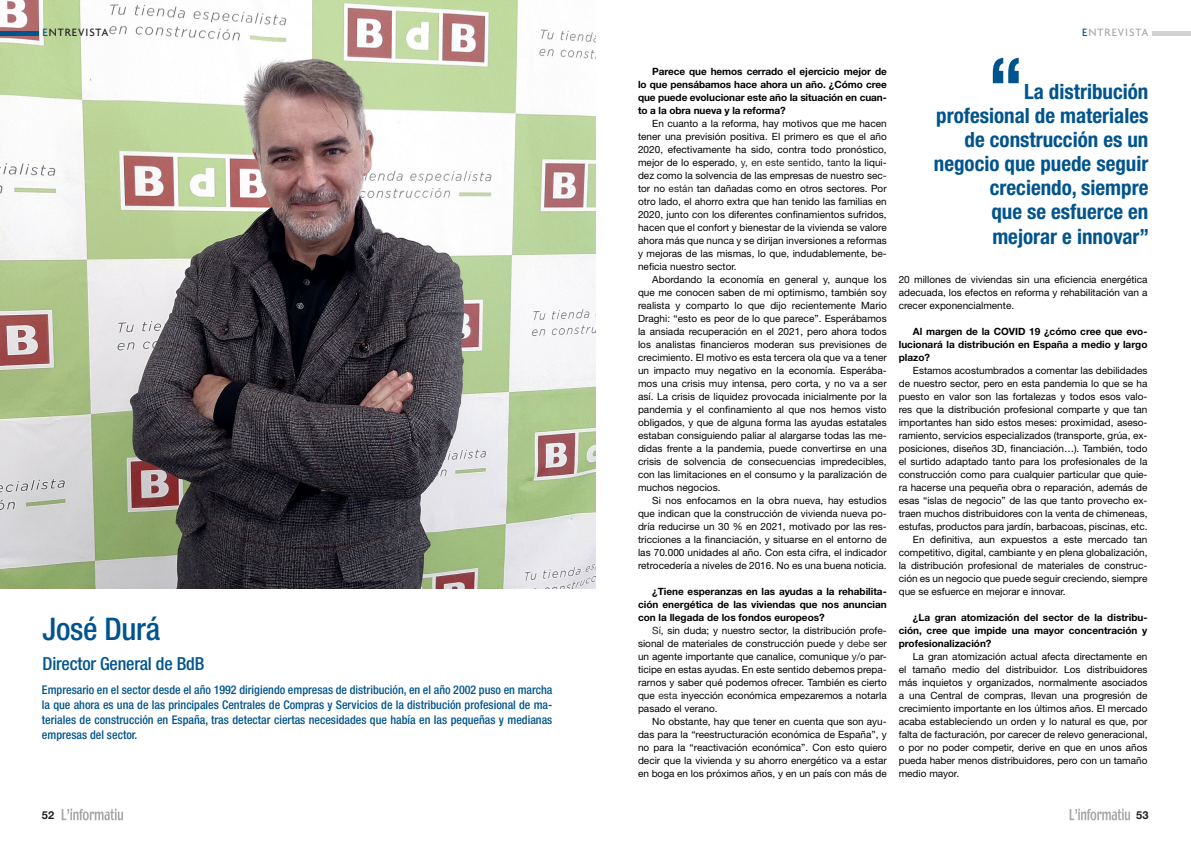
<style>
.page{position:relative;width:1191px;height:842px;background:#fff}
.page>*{position:absolute;margin:0;border:0;box-sizing:border-box;transform-origin:0 0}
.t1{font:700 condensed 79.2px "Helvetica Neue";color:#00548e}
.t2{font:500 condensed 31.2px "Helvetica Neue";letter-spacing:-.01em;color:#00548e}
.t3{font:700 condensed 21px/24px "Helvetica Neue";color:#00548e;text-align:right}
.t4{font:500 condensed 18px "Helvetica Neue";letter-spacing:-.01em;color:#00548e}
.t5{font:500 condensed 12px/15px "Helvetica Neue";color:#00548e;text-align:justify}
.t6{font:500 11.5px "Agenda";letter-spacing:.08em;color:#231f20}
.t7{font:500 11.5px "Agenda";letter-spacing:.08em;color:#a8a9ad}
.t8{font:700 11px "Helvetica Neue";color:#231f20}
.t9{font:10px/13px "Helvetica Neue";color:#000001;text-align:justify}
.t10{font:700 10px/13px "Helvetica Neue";color:#000001;text-align:justify}
.s1{color:#00548e}
.s2{color:#231f20}
</style>
<div class="page">
<img style="left:61px;top:808px;width:62px;height:12px">
<img style="left:1069px;top:808px;width:61px;height:12px">
<div style="left:1152px;top:31px;width:39px;height:5px;background:#d1d2d4"></div>
<img style="left:0;top:0;width:595px;height:588px">
<div style="left:0;top:31px;width:39px;height:5px;background:#00548e"></div>
<p class="t6" style="left:43px;top:25px;width:68px"><span class="s1">E</span>NTREVISTA</p>
<p class="t7" style="left:1082px;top:25px;width:68px"><span class="s1">E</span>NTREVISTA</p>
<p class="t2" style="left:43px;top:611px;width:119px">José Durá</p>
<p class="t4" style="left:43px;top:653px;width:163px">Director General de BdB</p>
<p class="t5" style="left:42px;top:682px;width:512px">Empresario en el sector desde el año 1992 dirigiendo empresas de distribución, en el año 2002 puso en marcha la que ahora es una de las principales Centrales de Compras y Servicios de la distribución profesional de ma&shy;teriales de construcción en España, tras detectar ciertas necesidades que había en las pequeñas y medianas empresas del sector.</p>
<p class="t10" style="left:638px;top:65px;width:250px;text-indent:14px">Parece que hemos cerrado el ejercicio mejor de lo que pensábamos hace ahora un año. ¿Cómo cree que puede evolucionar este año la situación en cuan&shy;to a la obra nueva y la reforma?</p>
<p class="t9" style="left:638px;top:117px;width:250px;text-indent:14px">En cuanto a la reforma, hay motivos que me hacen tener una previsión positiva. El primero es que el año 2020, efectivamente ha sido, contra todo pronóstico, mejor de lo esperado<span class="s2">, y, en este sentido, tanto</span> la liqui&shy;dez como la solvencia de las empresas de nuestro sec&shy;tor no <span class="s2">están</span> tan dañadas como en otros sectores. Por otro lado, el ahorro extra que han tenido las familias en 2020, junto con los diferentes confinamientos sufridos, hacen que el confort y bienestar de la vivienda se valore ahora más que nunca y se dirijan inversiones a reformas y mejoras de las mismas, lo que, indudablemente, be&shy;neficia nuestro sector.</p>
<p class="t9" style="left:638px;top:273px;width:250px;text-indent:14px">Abordando la economía en general y, aunque los que me conocen saben de mi optimismo, también soy realista y comparto lo que dijo recientemente Mario Draghi: “esto es peor de lo que parece”. Esperábamos la ansiada recuperación en el 2021, pero ahora todos los analistas financieros moderan sus previsiones de crecimiento. El motivo es esta tercera ola que va a tener un impacto muy negativo en la economía. Esperába&shy;mos una crisis muy intensa, pero corta, y no va a ser así. La crisis de liquidez provocada inicialmente por la pandemia y el confinamiento al que nos hemos visto obligados, y que de alguna forma las ayudas estatales estaban consiguiendo paliar al alargarse todas las me&shy;didas frente a la pandemia, puede convertirse en una crisis de solvencia de consecuencias impredecibles, con las limitaciones en el consumo y la paralización de muchos negocios.</p>
<p class="t9" style="left:638px;top:494px;width:250px;text-indent:14px">Si nos enfocamos en la obra nueva, hay estudios que indican que la construcción de vivienda nueva po&shy;dría reducirse un 30 % en 2021, motivado por las res&shy;tricciones a la financiación, y situarse en el entorno de las 70.000 unidades al año. Con esta cifra, el indicador retrocedería a niveles de 2016. No es una buena noticia.</p>
<p class="t10" style="left:638px;top:585px;width:250px;text-indent:14px">¿Tiene esperanzas en las ayudas a la rehabilita&shy;ción energética de las viviendas que nos anuncian con la llegada de los fondos europeos?</p>
<p class="t9" style="left:638px;top:624px;width:250px;text-indent:14px"><span class="s2">Sí</span>, sin duda; y nuestro sector, la distribución profe&shy;sional de materiales de construcción puede <span class="s2">y debe</span> ser un agente importante que canalice, comunique <span class="s2">y/</span>o par&shy;ticipe en estas ayudas. En este sentido debemos prepa&shy;rarnos y saber qué podemos ofrecer. También es cierto que <span class="s2">esta</span> inyección económica empezaremos a notarla pasado el verano.</p>
<p class="t9" style="left:638px;top:715px;width:250px;text-indent:14px">No obstante, hay que tener en cuenta que son ayu&shy;das para la “reestructuración económica de España”, y no para la “reactivación económica”. Con esto quiero decir que la vivienda y su ahorro energético va a estar en boga en los próximos años, y en un país con más de</p>
<p class="t1" style="left:987px;top:38px;width:38px">“</p>
<p class="t3" style="left:936px;top:80px;width:214px">La distribución profesional de materiales</p>
<p class="t3" style="left:964px;top:128px;width:185px">de construcción es un</p>
<p class="t3" style="left:934px;top:152px;width:216px">negocio que puede seguir creciendo, siempre</p>
<p class="t3" style="left:991px;top:200px;width:159px">que se esfuerce en</p>
<p class="t3" style="left:992px;top:225px;width:158px">mejorar e innovar”</p>
<p class="t9" style="left:898px;top:273px;width:250px">20 millones de viviendas sin una eficiencia energética adecuada, los efectos en reforma y rehabilitación van a crecer exponencialmente.</p>
<p class="t10" style="left:898px;top:325px;width:250px;text-indent:14px">Al margen de la COVID 19 ¿cómo cree que evo&shy;lucionará la distribución en España a medio y largo plazo?</p>
<p class="t9" style="left:898px;top:364px;width:250px;text-indent:14px">Estamos acostumbrados a comentar las debilidades de nuestro sector, pero en esta pandemia lo que se ha puesto en valor son las fortalezas y todos esos valo&shy;res que la distribución profesional comparte y que tan importantes han sido estos meses: proximidad, aseso&shy;ramiento, servicios especializados (transporte, grúa, ex&shy;posiciones, diseños 3D, financiación…). También, todo el surtido adaptado tanto para los profesionales de la construcción como para cualquier particular que quie&shy;ra hacerse una pequeña obra o reparación, además de esas “islas de negocio” de las que tanto provecho ex&shy;traen muchos distribuidores con la venta de chimeneas, estufas, productos para jardín, barbacoas, piscinas, etc.</p>
<p class="t9" style="left:898px;top:533px;width:250px;text-indent:14px">En definitiva, aun expuestos a este mercado tan competitivo, digital, cambiante y en plena globalización, la distribución profesional de materiales de construc&shy;ción es un negocio que puede seguir creciendo, siempre que se esfuerce en mejorar e innovar.</p>
<p class="t10" style="left:898px;top:611px;width:250px;text-indent:14px">¿La gran atomización del sector de la distribu&shy;ción, cree que impide una mayor concentración y profesionalización?</p>
<p class="t9" style="left:898px;top:650px;width:250px;text-indent:14px">La gran atomización actual afecta directamente en el tamaño medio del distribuidor. Los distribuidores más inquietos y organizados, normalmente asociados a una Central de compras, llevan una progresión de crecimiento importante en los últimos años. El mercado acaba estableciendo un orden y lo natural es que, por falta de facturación, por carecer de relevo generacional, o por no poder competir, derive en que en unos años pueda haber menos distribuidores, pero con un tamaño medio mayor.</p>
<p class="t8" style="left:42px;top:808px;width:14px">52</p>
<p class="t8" style="left:1136px;top:808px;width:14px">53</p>
</div>
